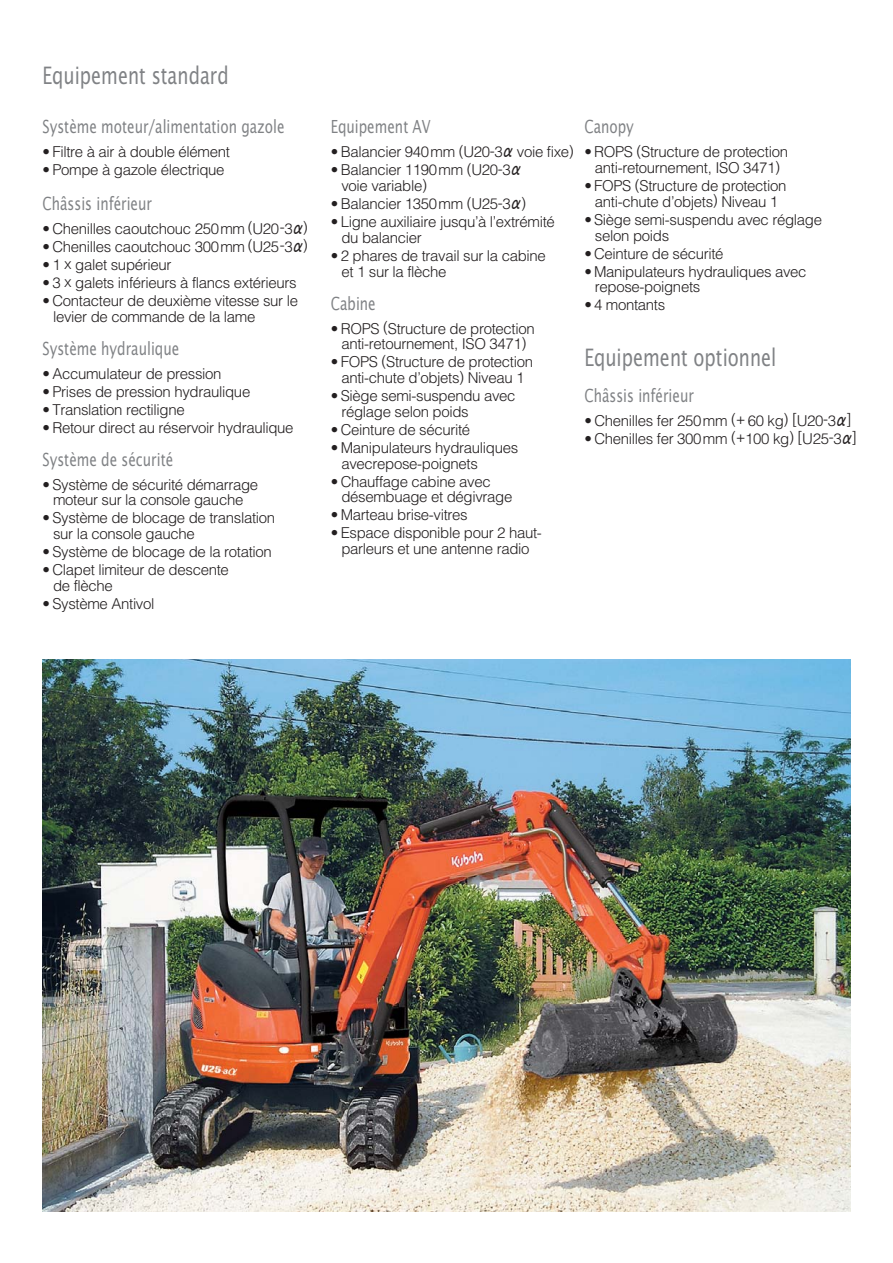
<style>
.page{position:relative;width:893px;height:1263px;background:#fff}
.page>*{position:absolute;margin:0;border:0;box-sizing:border-box;transform-origin:0 0}
.t1{font:24px "Lucida Sans";color:#808285;scale:.75 1}
.t2{font:18px "Lucida Sans";color:#808285;scale:.75 1}
.t3{font:300 15px/15.8px "Helvetica";letter-spacing:-.02em;color:#231f20}
.s1{font-family:"Gothic BBB Medium 90 msp RKSJ H";font-weight:400;font-size:21px}
</style>
<div class="page">
<img style="left:42px;top:659px;width:808px;height:553px">
<h1 class="t1" style="left:42px;top:65px;width:250px">Equipement standard</h1>
<p class="t2" style="left:42px;top:120px;width:324px">Système moteur/alimentation gazole</p>
<p class="t3" style="left:42px;top:146px;width:189px">• Filtre à air à double élément</p>
<p class="t3" style="left:42px;top:164px;width:184px">• Pompe à gazole électrique</p>
<p class="t2" style="left:42px;top:196px;width:148px">Châssis inférieur</p>
<p class="t3" style="left:42px;top:222px;width:267px">• Chenilles caoutchouc 250mm (U20-3<span class="s1">α</span>)</p>
<p class="t3" style="left:42px;top:240px;width:267px">• Chenilles caoutchouc 300mm (U25-3<span class="s1">α</span>)</p>
<p class="t3" style="left:42px;top:258px;width:131px">• 1 x galet supérieur</p>
<p class="t3" style="left:42px;top:276px;width:256px">• 3 x galets inférieurs à flancs extérieurs</p>
<p class="t3" style="left:53px;top:294px;width:246px;text-indent:-11px">• Contacteur de deuxième vitesse sur le levier de commande de la lame</p>
<p class="t2" style="left:42px;top:341px;width:184px">Système hydraulique</p>
<p class="t3" style="left:42px;top:367px;width:181px">• Accumulateur de pression</p>
<p class="t3" style="left:42px;top:385px;width:209px">• Prises de pression hydraulique</p>
<p class="t3" style="left:42px;top:403px;width:144px">• Translation rectiligne</p>
<p class="t3" style="left:42px;top:421px;width:253px">• Retour direct au réservoir hydraulique</p>
<p class="t2" style="left:42px;top:452px;width:176px">Système de sécurité</p>
<p class="t3" style="left:42px;top:478px;width:217px;text-align:center">• Système de sécurité démarrage moteur sur la console gauche</p>
<p class="t3" style="left:53px;top:512px;width:224px;text-indent:-11px">• Système de blocage de translation sur la console gauche</p>
<p class="t3" style="left:42px;top:545px;width:231px">• Système de blocage de la rotation</p>
<p class="t3" style="left:53px;top:563px;width:177px;text-indent:-11px">• Clapet limiteur de descente de flèche</p>
<p class="t3" style="left:42px;top:597px;width:114px">• Système Antivol</p>
<p class="t2" style="left:331px;top:120px;width:135px">Equipement AV</p>
<p class="t3" style="left:331px;top:146px;width:245px">• Balancier 940mm (U20-3<span class="s1">α</span>voie fixe)</p>
<p class="t3" style="left:341px;top:164px;width:184px;text-indent:-11px">• Balancier 1190mm (U20-3<span class="s1">α </span>voie variable)</p>
<p class="t3" style="left:331px;top:197px;width:197px">• Balancier 1350mm (U25-3<span class="s1">α</span>)</p>
<p class="t3" style="left:341px;top:215px;width:215px;text-indent:-11px">• Ligne auxiliaire jusqu’à l’extrémité du balancier</p>
<p class="t3" style="left:341px;top:249px;width:206px;text-indent:-11px">• 2 phares de travail sur la cabine et 1 sur la flèche</p>
<p class="t2" style="left:331px;top:296px;width:62px">Cabine</p>
<p class="t3" style="left:331px;top:322px;width:205px;text-align:center">• ROPS (Structure de protection anti-retournement, ISO 3471)</p>
<p class="t3" style="left:331px;top:356px;width:204px;text-align:center">• FOPS (Structure de protection anti-chute d’objets) Niveau 1</p>
<p class="t3" style="left:341px;top:389px;width:176px;text-indent:-11px">• Siège semi-suspendu avec réglage selon poids</p>
<p class="t3" style="left:331px;top:423px;width:141px">• Ceinture de sécurité</p>
<p class="t3" style="left:341px;top:441px;width:178px;text-indent:-11px">• Manipulateurs hydrauliques avecrepose-poignets</p>
<p class="t3" style="left:341px;top:475px;width:173px;text-indent:-11px">• Chauffage cabine avec désembuage et dégivrage</p>
<p class="t3" style="left:331px;top:509px;width:138px">• Marteau brise-vitres</p>
<p class="t3" style="left:331px;top:527px;width:213px;text-align:center">• Espace disponible pour 2 haut&shy;parleurs et une antenne radio</p>
<p class="t2" style="left:584px;top:120px;width:68px">Canopy</p>
<p class="t3" style="left:584px;top:146px;width:205px;text-align:center">• ROPS (Structure de protection anti-retournement, ISO 3471)</p>
<p class="t3" style="left:584px;top:179px;width:203px;text-align:center">• FOPS (Structure de protection anti-chute d’objets) Niveau 1</p>
<p class="t3" style="left:595px;top:213px;width:229px;text-indent:-11px">• Siège semi-suspendu avec réglage selon poids</p>
<p class="t3" style="left:584px;top:247px;width:141px">• Ceinture de sécurité</p>
<p class="t3" style="left:595px;top:265px;width:213px;text-indent:-11px">• Manipulateurs hydrauliques avec repose-poignets</p>
<p class="t3" style="left:584px;top:299px;width:82px">• 4 montants</p>
<h1 class="t1" style="left:584px;top:347px;width:258px">Equipement optionnel</h1>
<p class="t2" style="left:584px;top:388px;width:148px">Châssis inférieur</p>
<p class="t3" style="left:584px;top:414px;width:269px">• Chenilles fer 250mm (+ 60 kg) [U20-3<span class="s1">α</span>]</p>
<p class="t3" style="left:584px;top:432px;width:274px">• Chenilles fer 300mm (+100 kg) [U25-3<span class="s1">α</span>]</p>
</div>
